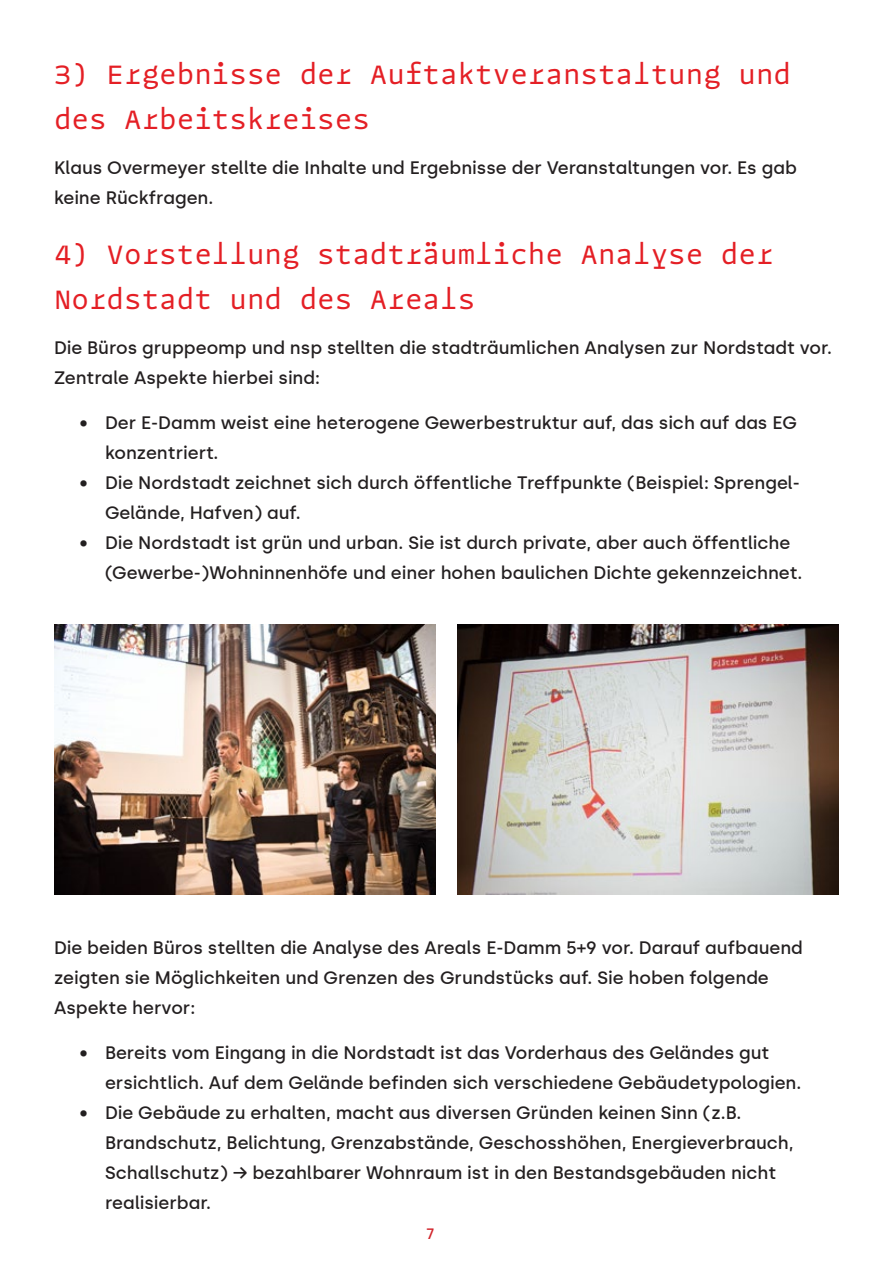
<style>
.page{position:relative;width:893px;height:1263px;background:#fff}
.page>*{position:absolute;margin:0;border:0;box-sizing:border-box;transform-origin:0 0}
._01_Überschrift{font:27px/45px "Arnold v 0.3";color:#e41f25}
._02_Fließtext{font:500 18px/30px "Silka";color:#231f20}
.t1{font:500 15px "Silka";color:#d1232a}
</style>
<div class="page">
<img style="left:54px;top:624px;width:382px;height:270px">
<img style="left:457px;top:624px;width:382px;height:270px">
<p class="_01_Überschrift" style="left:54px;top:50px;width:739px">3) Ergebnisse der Auftaktveranstaltung und des Arbeitskreises</p>
<p class="_02_Fließtext" style="left:54px;top:153px;width:744px">Klaus Overmeyer stellte die Inhalte und Ergebnisse der Veranstaltungen vor. Es gab keine Rückfragen.</p>
<p class="_01_Überschrift" style="left:54px;top:230px;width:721px">4) Vorstellung stadträumliche Analyse der<br>Nordstadt und des Areals</p>
<p class="_02_Fließtext" style="left:54px;top:333px;width:779px">Die Büros gruppeomp und nsp stellten die stadträumlichen Analysen zur Nordstadt vor.<br>Zentrale Aspekte hierbei sind:</p>
<p class="_02_Fließtext" style="left:105px;top:408px;width:694px;text-indent:-26px">• Der E-Damm weist eine heterogene Gewerbestruktur auf, das sich auf das EG konzentriert.</p>
<p class="_02_Fließtext" style="left:105px;top:468px;width:696px;text-indent:-26px">• Die Nordstadt zeichnet sich durch öffentliche Treffpunkte (Beispiel: Sprengel-<br>Gelände, Hafven) auf.</p>
<p class="_02_Fließtext" style="left:105px;top:528px;width:699px;text-indent:-26px">• Die Nordstadt ist grün und urban. Sie ist durch private, aber auch öffentliche (Gewerbe-)Wohninnenhöfe und einer hohen baulichen Dichte gekennzeichnet.</p>
<p class="_02_Fließtext" style="left:54px;top:933px;width:750px">Die beiden Büros stellten die Analyse des Areals E-Damm 5+9 vor. Darauf aufbauend zeigten sie Möglichkeiten und Grenzen des Grundstücks auf. Sie hoben folgende<br>Aspekte hervor:</p>
<p class="_02_Fließtext" style="left:105px;top:1038px;width:698px;text-indent:-26px">• Bereits vom Eingang in die Nordstadt ist das Vorderhaus des Geländes gut ersichtlich. Auf dem Gelände befinden sich verschiedene Gebäudetypologien.</p>
<p class="_02_Fließtext" style="left:105px;top:1098px;width:690px;text-indent:-26px">• Die Gebäude zu erhalten, macht aus diversen Gründen keinen Sinn (z.B.<br>Brandschutz, Belichtung, Grenzabstände, Geschosshöhen, Energieverbrauch, Schallschutz) → bezahlbarer Wohnraum ist in den Bestandsgebäuden nicht realisierbar.</p>
<p class="t1" style="left:426px;top:1225px;width:10px">7</p>
</div>
